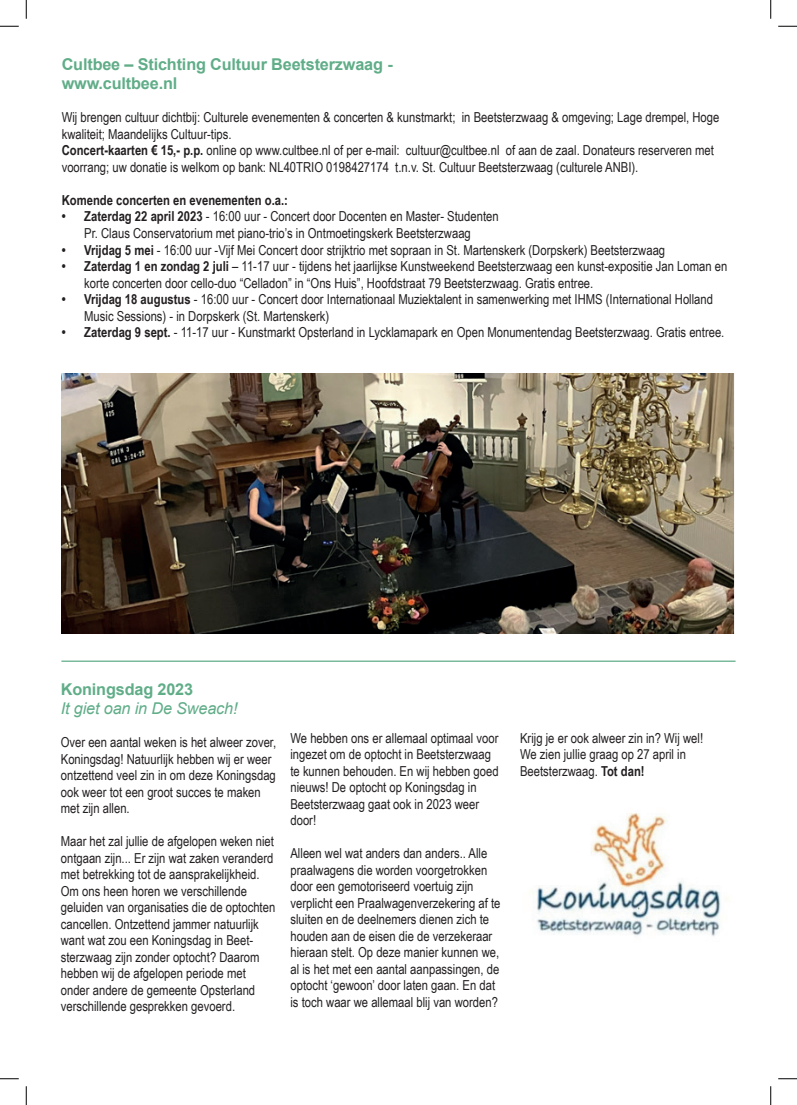
<style>
.page{position:relative;width:797px;height:1105px;background:#fff}
.page>*{position:absolute;margin:0;border:0;box-sizing:border-box;transform-origin:0 0}
.t1{font:700 16.25px/19.5px "Arial";letter-spacing:-.01em;color:#60ad88}
.t2{font:italic 16.25px "Arial";letter-spacing:-.01em;color:#60ad88}
.t3{font:13.75px/16.5px "Arial Narrow";color:#231f20}
.t4{font:700 13.75px "Arial Narrow";color:#231f20}
.s1{font-weight:700}
</style>
<div class="page">
<hr style="left:61px;top:661px;width:674px;height:1px;background:#60ad88">
<img style="left:62px;top:373px;width:673px;height:260px">
<img style="left:531px;top:813px;width:190px;height:124px">
<svg style="left:0;top:25px;width:19px;height:2px"></svg>
<svg style="left:778px;top:25px;width:19px;height:2px"></svg>
<svg style="left:0;top:1078px;width:19px;height:1px"></svg>
<svg style="left:778px;top:1078px;width:19px;height:1px"></svg>
<svg style="left:25px;top:0;width:2px;height:19px"></svg>
<svg style="left:25px;top:1086px;width:2px;height:19px"></svg>
<svg style="left:770px;top:0;width:1px;height:19px"></svg>
<svg style="left:770px;top:1086px;width:1px;height:19px"></svg>
<p class="t1" style="left:62px;top:55px;width:332px">Cultbee – Stichting Cultuur Beetsterzwaag - www.cultbee.nl</p>
<p class="t3" style="left:62px;top:109px;width:659px">Wij brengen cultuur dichtbij: Culturele evenementen &amp; concerten &amp; kunstmarkt; in Beetsterzwaag &amp; omgeving; Lage drempel, Hoge kwaliteit; Maandelijks Cultuur-tips.<br><span class="s1">Concert-kaarten € 15,- p.p.</span> online op www.cultbee.nl of per e-mail: cultuur@cultbee.nl of aan de zaal. Donateurs reserveren met voorrang; uw donatie is welkom op bank: NL40TRIO 0198427174 t.n.v. St. Cultuur Beetsterzwaag (culturele ANBI).</p>
<p class="t4" style="left:62px;top:190px;width:228px">Komende concerten en evenementen o.a.:</p>
<p class="t3" style="left:62px;top:208px;width:438px;text-align:center"><span class="s1">• Zaterdag 22 april 2023</span> - 16:00 uur - Concert door Docenten en Master- Studenten<br>Pr. Claus Conservatorium met piano-trio’s in Ontmoetingskerk Beetsterzwaag</p>
<p class="t3" style="left:62px;top:241px;width:605px"><span class="s1">• Vrijdag 5 mei</span> - 16:00 uur -Vijf Mei Concert door strijktrio met sopraan in St. Martenskerk (Dorpskerk) Beetsterzwaag</p>
<p class="t3" style="left:84px;top:257px;width:644px;text-indent:-22px"><span class="s1">• Zaterdag 1 en zondag 2 juli</span> – 11-17 uur - tijdens het jaarlijkse Kunstweekend Beetsterzwaag een kunst-expositie Jan Loman en korte concerten door cello-duo “Celladon” in “Ons Huis”, Hoofdstraat 79 Beetsterzwaag. Gratis entree.</p>
<p class="t3" style="left:84px;top:290px;width:630px;text-indent:-22px"><span class="s1">• Vrijdag 18 augustus</span> - 16:00 uur - Concert door Internationaal Muziektalent in samenwerking met IHMS (International Holland<br>Music Sessions) - in Dorpskerk (St. Martenskerk)</p>
<p class="t3" style="left:62px;top:323px;width:664px"><span class="s1">• Zaterdag 9 sept.</span> - 11-17 uur - Kunstmarkt Opsterland in Lycklamapark en Open Monumentendag Beetsterzwaag. Gratis entree.</p>
<p class="t1" style="left:61px;top:680px;width:134px">Koningsdag 2023</p>
<p class="t2" style="left:61px;top:698px;width:178px">It giet oan in De Sweach!</p>
<p class="t3" style="left:61px;top:734px;width:217px">Over een aantal weken is het alweer zover, Koningsdag! Natuurlijk hebben wij er weer ontzettend veel zin in om deze Koningsdag ook weer tot een groot succes te maken met zijn allen.</p>
<p class="t3" style="left:61px;top:833px;width:216px">Maar het zal jullie de afgelopen weken niet ontgaan zijn... Er zijn wat zaken veranderd met betrekking tot de aansprakelijkheid.<br>Om ons heen horen we verschillende geluiden van organisaties die de optochten cancellen. Ontzettend jammer natuurlijk want wat zou een Koningsdag in Beet&shy;sterzwaag zijn zonder optocht? Daarom hebben wij de afgelopen periode met onder andere de gemeente Opsterland verschillende gesprekken gevoerd.</p>
<p class="t3" style="left:290px;top:729px;width:210px">We hebben ons er allemaal optimaal voor ingezet om de optocht in Beetsterzwaag te kunnen behouden. En wij hebben goed nieuws! De optocht op Koningsdag in<br>Beetsterzwaag gaat ook in 2023 weer door!</p>
<p class="t3" style="left:290px;top:844px;width:211px">Alleen wel wat anders dan anders.. Alle praalwagens die worden voorgetrokken door een gemotoriseerd voertuig zijn verplicht een Praalwagenverzekering af te sluiten en de deelnemers dienen zich te houden aan de eisen die de verzekeraar hieraan stelt. Op deze manier kunnen we, al is het met een aantal aanpassingen, de optocht ‘gewoon’ door laten gaan. En dat is toch waar we allemaal blij van worden?</p>
<p class="t3" style="left:520px;top:729px;width:184px">Krijg je er ook alweer zin in? Wij wel!<br>We zien jullie graag op 27 april in<br>Beetsterzwaag. <span class="s1">Tot dan!</span></p>
</div>
